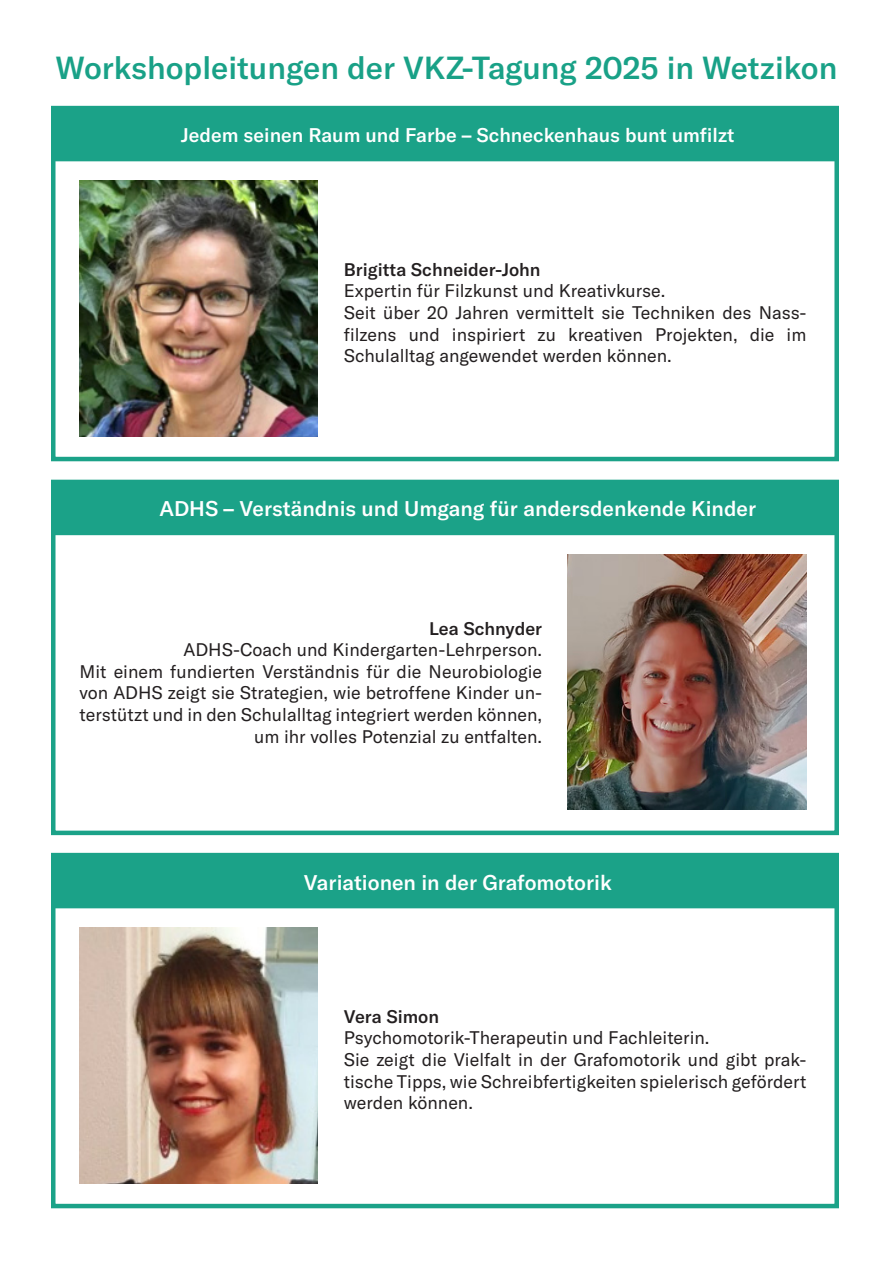
<style>
.page{position:relative;width:893px;height:1263px;background:#fff}
.page>*{position:absolute;margin:0;border:0;box-sizing:border-box;transform-origin:0 0}
.t1{font:500 31.5px "GT America";color:#19a187}
.t2{font:500 21px "GT America";color:#fff}
.t3{font:500 19.5px "GT America";color:#fff}
.Paragraph_Style_1{font:18px/21.6px "GT America";color:#231f20;text-align:justify}
.right{font:18px/21.6px "GT America";color:#231f20;text-align:right}
.Paragraph_Style_1-2{font:500 18px "GT America";color:#231f20}
.right-2{font:500 18px "GT America";color:#231f20}
</style>
<div class="page">
<div style="left:52px;top:107px;width:785px;height:54px;background:#1ba288"></div>
<img style="left:79px;top:180px;width:239px;height:256px">
<div style="left:51px;top:106px;width:788px;height:355px;border:4px solid #1ba288"></div>
<div style="left:52px;top:854px;width:785px;height:54px;background:#1ba288"></div>
<img style="left:79px;top:927px;width:239px;height:256px">
<div style="left:51px;top:853px;width:788px;height:355px;border:4px solid #1ba288"></div>
<div style="left:52px;top:481px;width:785px;height:54px;background:#1ba288"></div>
<img style="left:567px;top:554px;width:239px;height:256px">
<div style="left:51px;top:480px;width:788px;height:355px;border:4px solid #1ba288"></div>
<p class="t1" style="left:56px;top:49px;width:783px">Workshopleitungen der VKZ-Tagung 2025 in Wetzikon</p>
<p class="t3" style="left:181px;top:123px;width:555px">Jedem seinen Raum und Farbe – Schneckenhaus bunt umfilzt</p>
<p class="Paragraph_Style_1-2" style="left:344px;top:259px;width:198px">Brigitta Schneider-John</p>
<p class="Paragraph_Style_1" style="left:344px;top:280px;width:323px">Expertin für Filzkunst und Kreativkurse.</p>
<p class="Paragraph_Style_1" style="left:344px;top:302px;width:464px">Seit über 20 Jahren vermittelt sie Techniken des Nass&shy;filzens und inspiriert zu kreativen Projekten, die im Schulalltag angewendet werden können.</p>
<p class="t2" style="left:159px;top:496px;width:598px">ADHS – Verständnis und Umgang für andersdenkende Kinder</p>
<p class="right-2" style="left:429px;top:617px;width:115px">Lea Schnyder</p>
<p class="right" style="left:184px;top:639px;width:360px">ADHS-Coach und Kindergarten-Lehrperson.</p>
<p class="right" style="left:80px;top:661px;width:464px">Mit einem fundierten Verständnis für die Neurobiologie von ADHS zeigt sie Strategien, wie betroffene Kinder un&shy;terstützt und in den Schulalltag integriert werden können, um ihr volles Potenzial zu entfalten.</p>
<p class="t2" style="left:304px;top:869px;width:310px">Variationen in der Grafomotorik</p>
<p class="Paragraph_Style_1-2" style="left:344px;top:1005px;width:97px">Vera Simon</p>
<p class="Paragraph_Style_1" style="left:344px;top:1027px;width:367px">Psychomotorik-Therapeutin und Fachleiterin.</p>
<p class="Paragraph_Style_1" style="left:344px;top:1049px;width:464px">Sie zeigt die Vielfalt in der Grafomotorik und gibt prak&shy;tische Tipps, wie Schreibfertigkeiten spielerisch gefördert werden können.</p>
</div>
